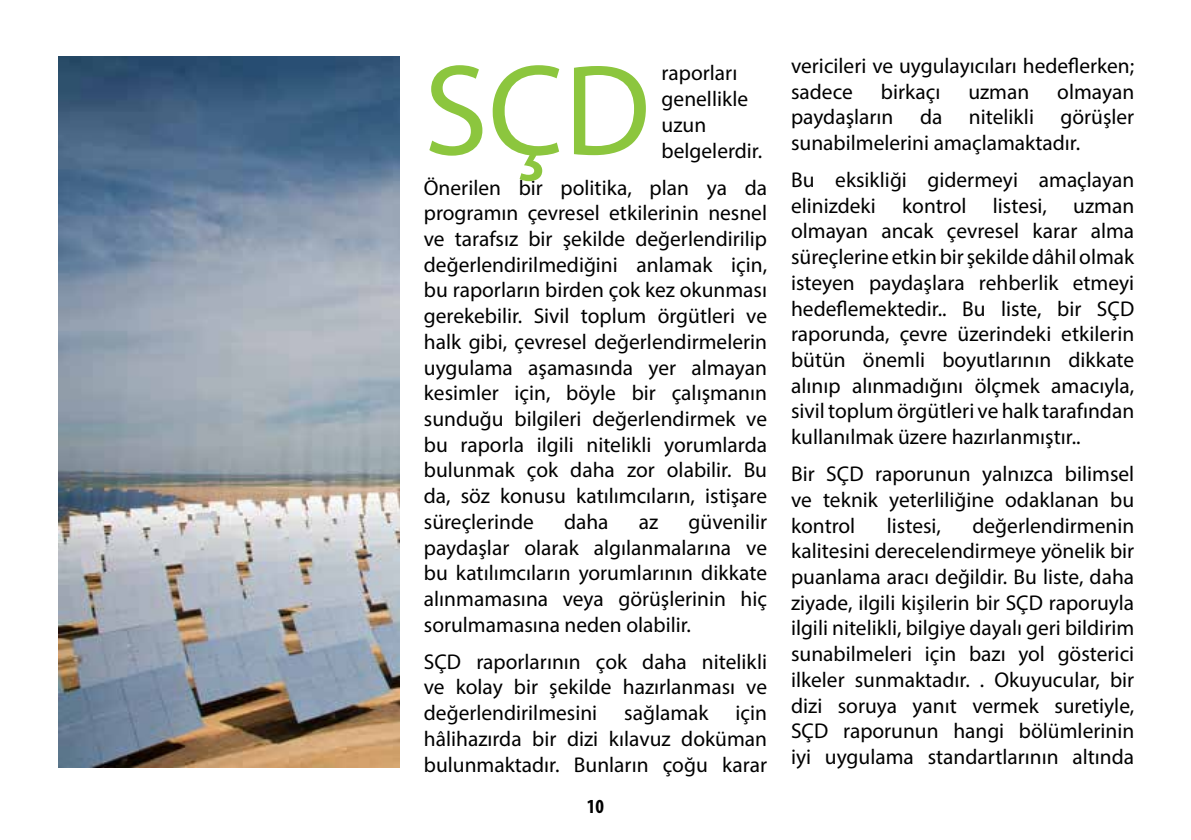
<style>
.page{position:relative;width:1191px;height:840px;background:#fff}
.page>*{position:absolute;margin:0;border:0;box-sizing:border-box;transform-origin:0 0}
.t1{font:130px "Myriad Pro";color:#8cc63e}
.t2{font:21.4px/25.6px "Myriad Pro";color:#000;text-align:justify}
.t3{font:700 condensed 20px "Myriad Pro";color:#000}
</style>
<div class="page">
<img style="left:58px;top:57px;width:342px;height:709px">
<p class="t2" style="left:661px;top:60px;width:102px;text-align:left">raporları genellikle uzun belgelerdir.</p>
<p class="t2" style="left:424px;top:174px;width:345px">Önerilen bir politika, plan ya da programın çevresel etkilerinin nesnel ve tarafsız bir şekilde değerlendirilip değerlendirilmediğini anlamak için, bu raporların birden çok kez okunması gerekebilir. Sivil toplum örgütleri ve halk gibi, çevresel değerlendirmelerin uygulama aşamasında yer almayan kesimler için, böyle bir çalışmanın sunduğu bilgileri değerlendirmek ve bu raporla ilgili nitelikli yorumlarda bulunmak çok daha zor olabilir. Bu da, söz konusu katılımcıların, istişare süreçlerinde</p>
<h1 class="t1" style="left:424px;top:30px;width:228px">SÇD</h1>
<p class="t2" style="left:424px;top:508px;width:345px;text-indent:265px">güvenilir paydaşlar olarak algılanmalarına ve bu katılımcıların yorumlarının dikkate alınmamasına veya görüşlerinin hiç sorulmamasına neden olabilir.</p>
<p class="t2" style="left:424px;top:648px;width:345px">SÇD raporlarının çok daha nitelikli ve kolay bir şekilde hazırlanması ve değerlendirilmesini</p>
<p class="t2" style="left:564px;top:508px;width:46px">daha</p>
<p class="t2" style="left:639px;top:508px;width:21px">az</p>
<p class="t2" style="left:624px;top:699px;width:86px">sağlamak</p>
<p class="t2" style="left:424px;top:699px;width:345px;text-indent:312px">için hâlihazırda bir dizi kılavuz doküman bulunmaktadır. Bunların çoğu karar</p>
<p class="t3" style="left:587px;top:793px;width:19px">10</p>
<p class="t2" style="left:791px;top:52px;width:345px">vericileri ve uygulayıcıları hedeflerken; sadece</p>
<p class="t2" style="left:791px;top:78px;width:345px;text-indent:266px">olmayan paydaşların da nitelikli görüşler sunabilmelerini amaçlamaktadır.</p>
<p class="t2" style="left:791px;top:166px;width:345px">Bu eksikliği gidermeyi amaçlayan elinizdeki kontrol listesi, uzman olmayan ancak çevresel karar alma süreçlerine etkin bir şekilde dâhil olmak isteyen paydaşlara rehberlik etmeyi hedeflemektedir.. Bu liste, bir SÇD raporunda, çevre üzerindeki etkilerin bütün önemli boyutlarının dikkate alınıp alınmadığını ölçmek amacıyla, sivil toplum örgütleri ve halk tarafından kullanılmak üzere hazırlanmıştır..</p>
<p class="t2" style="left:791px;top:460px;width:345px">Bir SÇD raporunun yalnızca bilimsel ve teknik yeterliliğine odaklanan bu kontrol</p>
<p class="t2" style="left:880px;top:78px;width:61px">birkaçı</p>
<p class="t2" style="left:968px;top:78px;width:62px">uzman</p>
<p class="t2" style="left:791px;top:512px;width:345px;text-indent:181px">değerlendirmenin kalitesini derecelendirmeye yönelik bir puanlama aracı değildir. Bu liste, daha ziyade, ilgili kişilerin bir SÇD raporuyla ilgili nitelikli, bilgiye dayalı geri bildirim sunabilmeleri için bazı yol gösterici ilkeler sunmaktadır. . Okuyucular, bir dizi soruya yanıt vermek suretiyle, SÇD raporunun hangi bölümlerinin iyi uygulama standartlarının altında</p>
<p class="t2" style="left:887px;top:512px;width:56px">listesi,</p>
</div>
